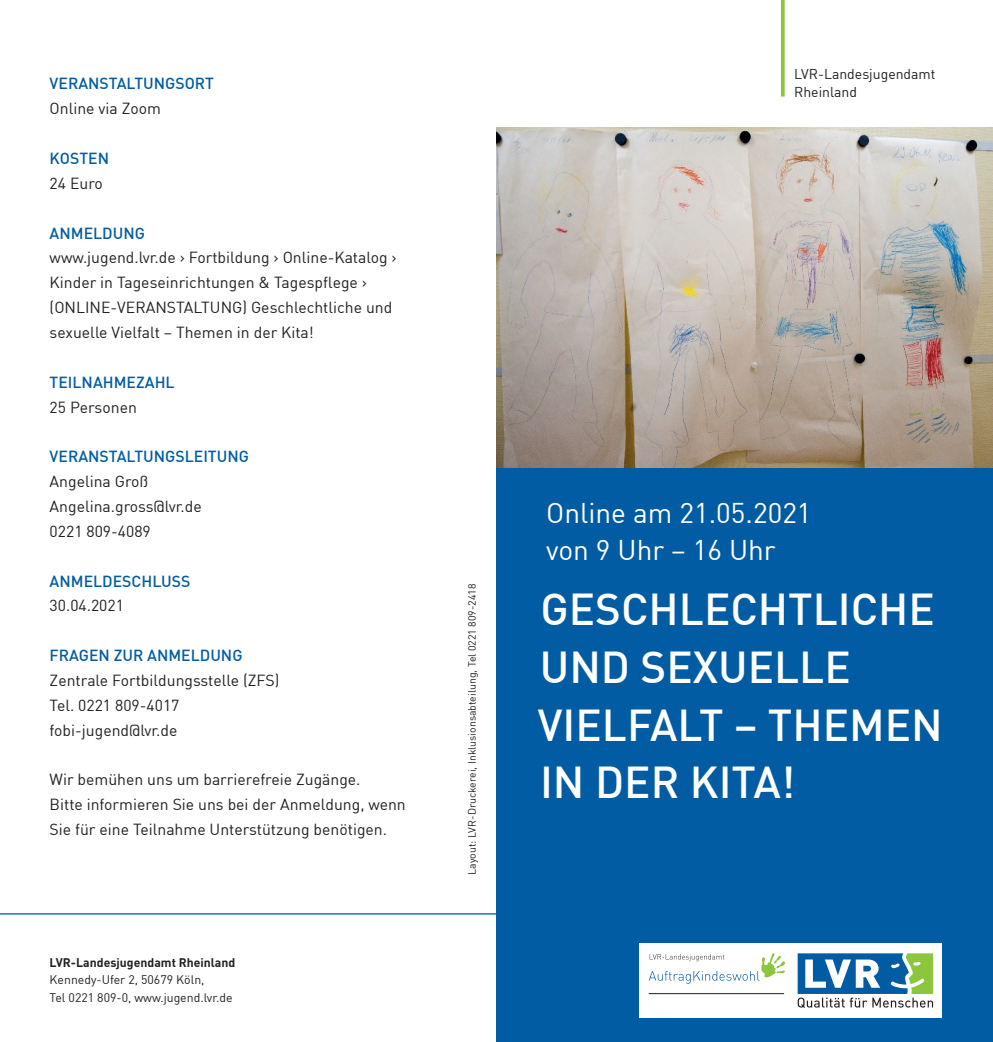
<style>
.page{position:relative;width:993px;height:1042px;background:#fff}
.page>*{position:absolute;margin:0;border:0;box-sizing:border-box;transform-origin:0 0}
.t1{font:500 43.75px/57.8px "DIN";color:#fff}
.t2{font:28px/37.3px "DIN";color:#fff}
.t3{font:15.75px/24.8px "DIN";color:#231f20}
.t4{font:500 15.75px "DIN";color:#015ca3}
.t5{font:14px/17.3px "DIN";color:#231f20}
.t6{font:12.25px/17.3px "DIN";color:#231f20}
.t7{font:700 12.25px "DIN";color:#231f20}
.t8{font:10.5px "DIN";color:#231f20}
</style>
<div class="page">
<div style="left:496px;top:127px;width:496px;height:915px;background:#015ca3"></div>
<img style="left:496px;top:127px;width:496px;height:340px">
<hr style="left:0;top:913px;width:496px;height:1px;background:#015ca3">
<div style="left:639px;top:943px;width:302px;height:74px;background:#fff"></div>
<svg style="left:797px;top:953px;width:135px;height:55px"></svg>
<svg style="left:648px;top:953px;width:137px;height:30px"></svg>
<hr style="left:648px;top:993px;width:135px;height:1px;background:#231f20">
<svg style="left:781px;top:0;width:3px;height:97px"></svg>
<p class="t4" style="left:50px;top:74px;width:166px">VERANSTALTUNGSORT</p>
<p class="t3" style="left:50px;top:96px;width:113px">Online via Zoom</p>
<p class="t4" style="left:50px;top:148px;width:61px">KOSTEN</p>
<p class="t3" style="left:50px;top:170px;width:55px">24 Euro</p>
<p class="t4" style="left:50px;top:223px;width:97px">ANMELDUNG</p>
<p class="t3" style="left:50px;top:245px;width:348px">www.jugend.lvr.de › Fortbildung › Online-Katalog › Kinder in Tageseinrichtungen &amp; Tagespflege › (ONLINE-VERANSTALTUNG) Geschlechtliche und sexuelle Vielfalt – Themen in der Kita!</p>
<p class="t4" style="left:50px;top:372px;width:126px">TEILNAHMEZAHL</p>
<p class="t3" style="left:50px;top:394px;width:89px">25 Personen</p>
<p class="t4" style="left:50px;top:446px;width:201px">VERANSTALTUNGSLEITUNG</p>
<p class="t3" style="left:50px;top:469px;width:154px">Angelina Groß<br>Angelina.gross@lvr.de<br>0221 809-4089</p>
<p class="t4" style="left:50px;top:571px;width:142px">ANMELDESCHLUSS</p>
<p class="t3" style="left:50px;top:593px;width:76px">30.04.2021</p>
<p class="t4" style="left:50px;top:645px;width:194px">FRAGEN ZUR ANMELDUNG</p>
<p class="t3" style="left:50px;top:667px;width:231px">Zentrale Fortbildungsstelle (ZFS)<br>Tel. 0221 809-4017 fobi-jugend@lvr.de</p>
<p class="t3" style="left:50px;top:767px;width:357px">Wir bemühen uns um barrierefreie Zugänge.<br>Bitte informieren Sie uns bei der Anmeldung, wenn<br>Sie für eine Teilnahme Unterstützung benötigen.</p>
<p class="t7" style="left:50px;top:954px;width:187px">LVR-Landesjugendamt Rheinland</p>
<p class="t6" style="left:50px;top:971px;width:184px">Kennedy-Ufer 2, 50679 Köln,<br>Tel 0221 809-0, www.jugend.lvr.de</p>
<p class="t5" style="left:793px;top:65px;width:143px">LVR-Landesjugendamt<br>Rheinland</p>
<h2 class="t2" style="left:546px;top:493px;width:267px">Online am 21.05.2021 von 9 Uhr – 16 Uhr</h2>
<p class="t8" style="left:465px;top:874px;width:292px;rotate:-90deg">Layout: LVR-Druckerei, Inklusionsabteilung, Tel 0221 809-2418</p>
<h1 class="t1" style="left:537px;top:579px;width:406px">GESCHLECHTLICHE<br>UND SEXUELLE<br>VIELFALT – THEMEN<br>IN DER KITA!</h1>
</div>
